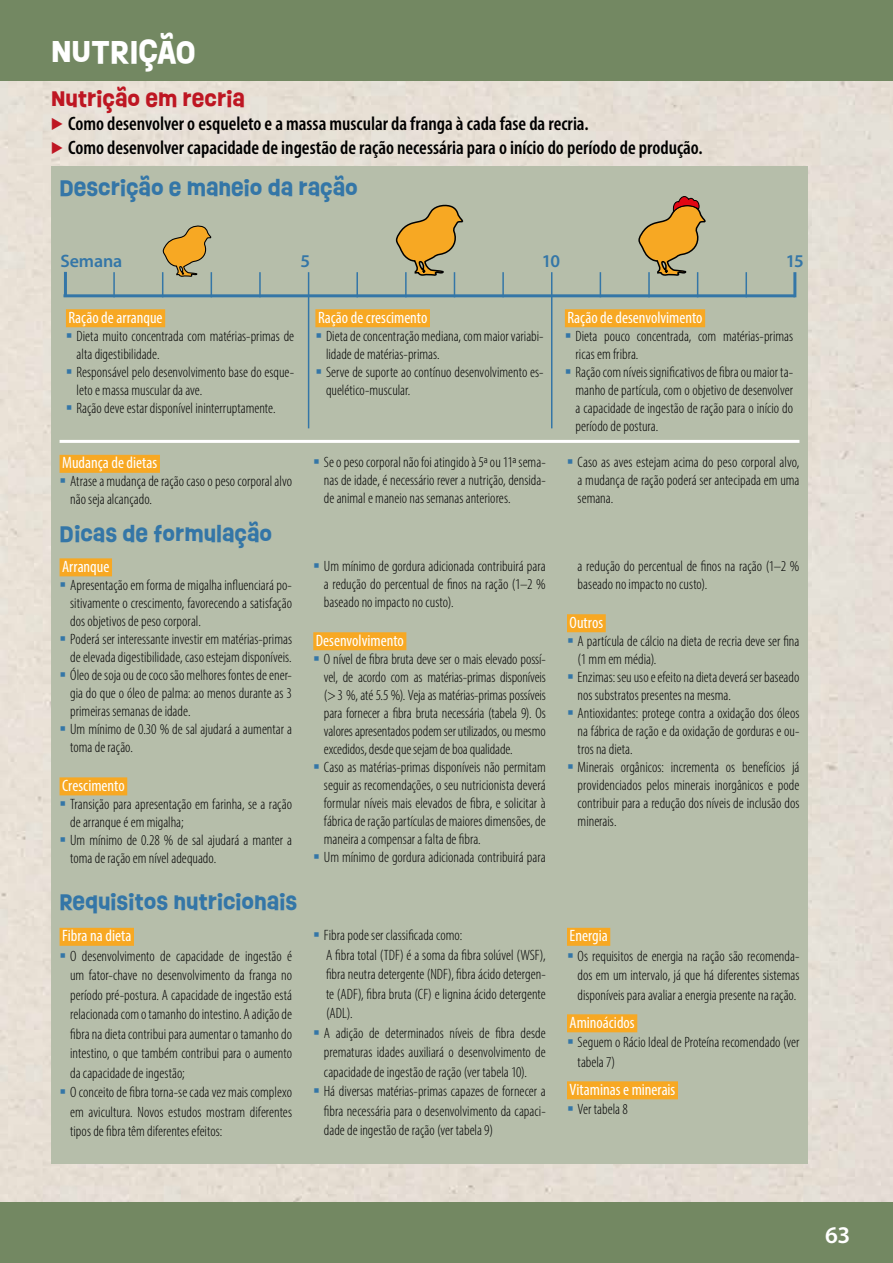
<style>
.page{position:relative;width:893px;height:1263px;background:#fff}
.page>*{position:absolute;margin:0;border:0;box-sizing:border-box;transform-origin:0 0}
.t1{font:700 30px "Ruddy";color:#fff}
.t2{font:600 24px "Myriad Pro";color:#fff}
.t3{font:700 21px "Ruddy";color:#3476a7}
.t4{font:700 21px "Ruddy";color:#be1622}
.t5{font:600 condensed 19.5px "Myriad Pro";color:#000}
.t6{font:600 18px "Myriad Pro";letter-spacing:-.005em;color:#3476a7}
.t7{font:condensed 16.5px "Myriad Pro";color:#fff}
.t8{font:300 condensed 15px/18px "Myriad Pro";color:#000}
.s1{color:#be1622}
</style>
<div class="page">
<div style="left:0;top:81px;width:893px;height:1122px;background:#e6dfd6"></div>
<div style="left:0;top:1203px;width:893px;height:60px;background:#738862"></div>
<div style="left:0;top:0;width:893px;height:81px;background:#738862"></div>
<div style="left:51px;top:167px;width:757px;height:997px;background:#b6beaa"></div>
<div style="left:66px;top:309px;width:99px;height:18px;background:#f7a823"></div>
<div style="left:315px;top:309px;width:115px;height:18px;background:#f7a823"></div>
<div style="left:565px;top:309px;width:140px;height:18px;background:#f7a823"></div>
<div style="left:60px;top:455px;width:100px;height:18px;background:#f7a823"></div>
<div style="left:60px;top:928px;width:74px;height:18px;background:#f7a823"></div>
<div style="left:567px;top:928px;width:43px;height:18px;background:#f7a823"></div>
<div style="left:567px;top:1014px;width:70px;height:18px;background:#f7a823"></div>
<div style="left:567px;top:1081px;width:111px;height:18px;background:#f7a823"></div>
<div style="left:60px;top:558px;width:52px;height:18px;background:#f7a823"></div>
<div style="left:60px;top:777px;width:67px;height:18px;background:#f7a823"></div>
<div style="left:313px;top:632px;width:93px;height:18px;background:#f7a823"></div>
<div style="left:567px;top:614px;width:39px;height:18px;background:#f7a823"></div>
<hr style="left:64px;top:272px;width:3px;height:25px;background:#3476a7">
<hr style="left:113px;top:272px;width:2px;height:25px;background:#3476a7">
<hr style="left:259px;top:272px;width:2px;height:25px;background:#3476a7">
<hr style="left:308px;top:272px;width:1px;height:156px;background:#3476a7">
<hr style="left:356px;top:272px;width:2px;height:25px;background:#3476a7">
<hr style="left:502px;top:272px;width:2px;height:25px;background:#3476a7">
<hr style="left:551px;top:272px;width:1px;height:156px;background:#3476a7">
<svg style="left:600px;top:272px;width:1px;height:22px"></svg>
<hr style="left:745px;top:272px;width:2px;height:25px;background:#3476a7">
<hr style="left:793px;top:272px;width:3px;height:25px;background:#3476a7">
<hr style="left:63px;top:294px;width:732px;height:3px;background:#3476a7">
<svg style="left:162px;top:225px;width:50px;height:70px"></svg>
<svg style="left:395px;top:204px;width:70px;height:91px"></svg>
<svg style="left:638px;top:196px;width:69px;height:99px"></svg>
<hr style="left:60px;top:440px;width:739px;height:3px;background:#fff">
<h1 class="t1" style="left:51px;top:29px;width:146px">NUTRIÇÃO</h1>
<h3 class="t4" style="left:51px;top:83px;width:195px">NUTRIÇÃO EM RECRIA</h3>
<h3 class="t5" style="left:51px;top:111px;width:539px"><span class="s1">•</span> Como desenvolver o esqueleto e a massa muscular da franga à cada fase da recria.</h3>
<h3 class="t5" style="left:51px;top:135px;width:653px"><span class="s1">•</span> Como desenvolver capacidade de ingestão de ração necessária para o início do período de produção.</h3>
<h3 class="t3" style="left:60px;top:172px;width:300px">DESCRIÇÃO E MANEIO DA RAÇÃO</h3>
<p class="t6" style="left:60px;top:249px;width:64px">Semana</p>
<p class="t6" style="left:301px;top:249px;width:11px">5</p>
<p class="t6" style="left:542px;top:249px;width:20px">10</p>
<p class="t6" style="left:786px;top:249px;width:20px">15</p>
<p class="t7" style="left:69px;top:307px;width:96px">Ração de arranque</p>
<p class="t8" style="left:77px;top:327px;width:219px">Dieta muito concentrada com matérias-primas de alta digestibilidade.<br>Responsável pelo desenvolvimento base do esque&shy;leto e massa muscular da ave.<br>Ração deve estar disponível ininterruptamente.</p>
<p class="t7" style="left:62px;top:453px;width:97px">Mudança de dietas</p>
<p class="t8" style="left:70px;top:472px;width:223px">Atrase a mudança de ração caso o peso corporal alvo não seja alcançado.</p>
<h3 class="t3" style="left:60px;top:518px;width:214px">DICAS DE FORMULAÇÃO</h3>
<p class="t7" style="left:62px;top:556px;width:49px">Arranque</p>
<p class="t8" style="left:70px;top:576px;width:223px">Apresentação em forma de migalha influenciará po&shy;sitivamente o crescimento, favorecendo a satisfação dos objetivos de peso corporal.<br>Poderá ser interessante investir em matérias-primas de elevada digestibilidade, caso estejam disponíveis.<br>Óleo de soja ou de coco são melhores fontes de ener&shy;gia do que o óleo de palma: ao menos durante as 3 primeiras semanas de idade.<br>Um mínimo de 0.30 % de sal ajudará a aumentar a toma de ração.</p>
<p class="t7" style="left:62px;top:775px;width:64px">Crescimento</p>
<p class="t8" style="left:70px;top:795px;width:223px">Transição para apresentação em farinha, se a ração de arranque é em migalha;<br>Um mínimo de 0.28 % de sal ajudará a manter a toma de ração em nível adequado.</p>
<h3 class="t3" style="left:60px;top:886px;width:239px">REQUISITOS NUTRICIONAIS</h3>
<p class="t7" style="left:62px;top:926px;width:71px">Fibra na dieta</p>
<p class="t8" style="left:70px;top:946px;width:223px;line-height:19.5px">O desenvolvimento de capacidade de ingestão é um fator-chave no desenvolvimento da franga no período pré-postura. A capacidade de ingestão está relacionada com o tamanho do intestino. A adição de fibra na dieta contribui para aumentar o tamanho do intestino, o que também contribui para o aumento da capacidade de ingestão;<br>O conceito de fibra torna-se cada vez mais complexo em avicultura. Novos estudos mostram diferentes tipos de fibra têm diferentes efeitos:</p>
<p class="t7" style="left:318px;top:307px;width:111px">Ração de crescimento</p>
<p class="t8" style="left:326px;top:327px;width:219px">Dieta de concentração mediana, com maior variabi&shy;lidade de matérias-primas.<br>Serve de suporte ao contínuo desenvolvimento es&shy;quelético-muscular.</p>
<p class="t7" style="left:567px;top:307px;width:137px">Ração de desenvolvimento</p>
<p class="t8" style="left:575px;top:327px;width:219px">Dieta pouco concentrada, com matérias-primas ricas em fribra.<br>Ração com níveis significativos de fibra ou maior ta&shy;manho de partícula, com o objetivo de desenvolver a capacidade de ingestão de ração para o início do período de postura.</p>
<p class="t8" style="left:324px;top:453px;width:223px;text-align:justify">Se o peso corporal não foi atingido à 5ª ou 11ª sema&shy;nas de idade, é necessário rever a nutrição, densida&shy;de animal e maneio nas semanas anteriores.</p>
<p class="t8" style="left:578px;top:453px;width:223px;text-align:justify">Caso as aves estejam acima do peso corporal alvo, a mudança de ração poderá ser antecipada em uma semana.</p>
<p class="t8" style="left:324px;top:557px;width:223px;text-align:justify">Um mínimo de gordura adicionada contribuirá para a redução do percentual de finos na ração (1–2 % baseado no impacto no custo).</p>
<p class="t7" style="left:316px;top:630px;width:89px">Desenvolvimento</p>
<p class="t8" style="left:324px;top:650px;width:223px">O nível de fibra bruta deve ser o mais elevado possí&shy;vel, de acordo com as matérias-primas disponíveis (&gt;3 %, até 5.5 %). Veja as matérias-primas possíveis para fornecer a fibra bruta necessária (tabela 9). Os valores apresentados podem ser utilizados, ou mesmo excedidos, desde que sejam de boa qualidade.<br>Caso as matérias-primas disponíveis não permitam seguir as recomendações, o seu nutricionista deverá formular níveis mais elevados de fibra, e solicitar à fábrica de ração partículas de maiores dimensões, de maneira a compensar a falta de fibra.<br>Um mínimo de gordura adicionada contribuirá para</p>
<p class="t8" style="left:578px;top:557px;width:223px">a redução do percentual de finos na ração (1–2 % baseado no impacto no custo).</p>
<p class="t7" style="left:570px;top:612px;width:35px">Outros</p>
<p class="t8" style="left:578px;top:632px;width:223px">A partícula de cálcio na dieta de recria deve ser fina (1 mm em média).<br>Enzimas: seu uso e efeito na dieta deverá ser baseado nos substratos presentes na mesma.<br>Antioxidantes: protege contra a oxidação dos óleos na fábrica de ração e da oxidação de gorduras e ou&shy;tros na dieta.<br>Minerais orgânicos: incrementa os benefícios já providenciados pelos minerais inorgânicos e pode contribuir para a redução dos níveis de inclusão dos minerais.</p>
<p class="t8" style="left:324px;top:925px;width:223px;line-height:19.5px">Fibra pode ser classificada como:<br>A fibra total (TDF) é a soma da fibra solúvel (WSF), fibra neutra detergente (NDF), fibra ácido detergen&shy;te (ADF), fibra bruta (CF) e lignina ácido detergente (ADL).<br>A adição de determinados níveis de fibra desde prematuras idades auxiliará o desenvolvimento de capacidade de ingestão de ração (ver tabela 10).<br>Há diversas matérias-primas capazes de fornecer a fibra necessária para o desenvolvimento da capaci&shy;dade de ingestão de ração (ver tabela 9)</p>
<p class="t7" style="left:570px;top:926px;width:40px">Energia</p>
<p class="t8" style="left:578px;top:946px;width:223px;line-height:19.5px;text-align:justify">Os requisitos de energia na ração são recomenda&shy;dos em um intervalo, já que há diferentes sistemas disponíveis para avaliar a energia presente na ração.</p>
<p class="t7" style="left:570px;top:1012px;width:67px">Aminoácidos</p>
<p class="t8" style="left:578px;top:1032px;width:223px;line-height:19.5px">Seguem o Rácio Ideal de Proteína recomendado (ver tabela 7)</p>
<p class="t7" style="left:570px;top:1079px;width:107px">Vitaminas e minerais</p>
<p class="t8" style="left:578px;top:1100px;width:52px">Ver tabela 8</p>
<h2 class="t2" style="left:825px;top:1219px;width:27px">63</h2>
</div>
